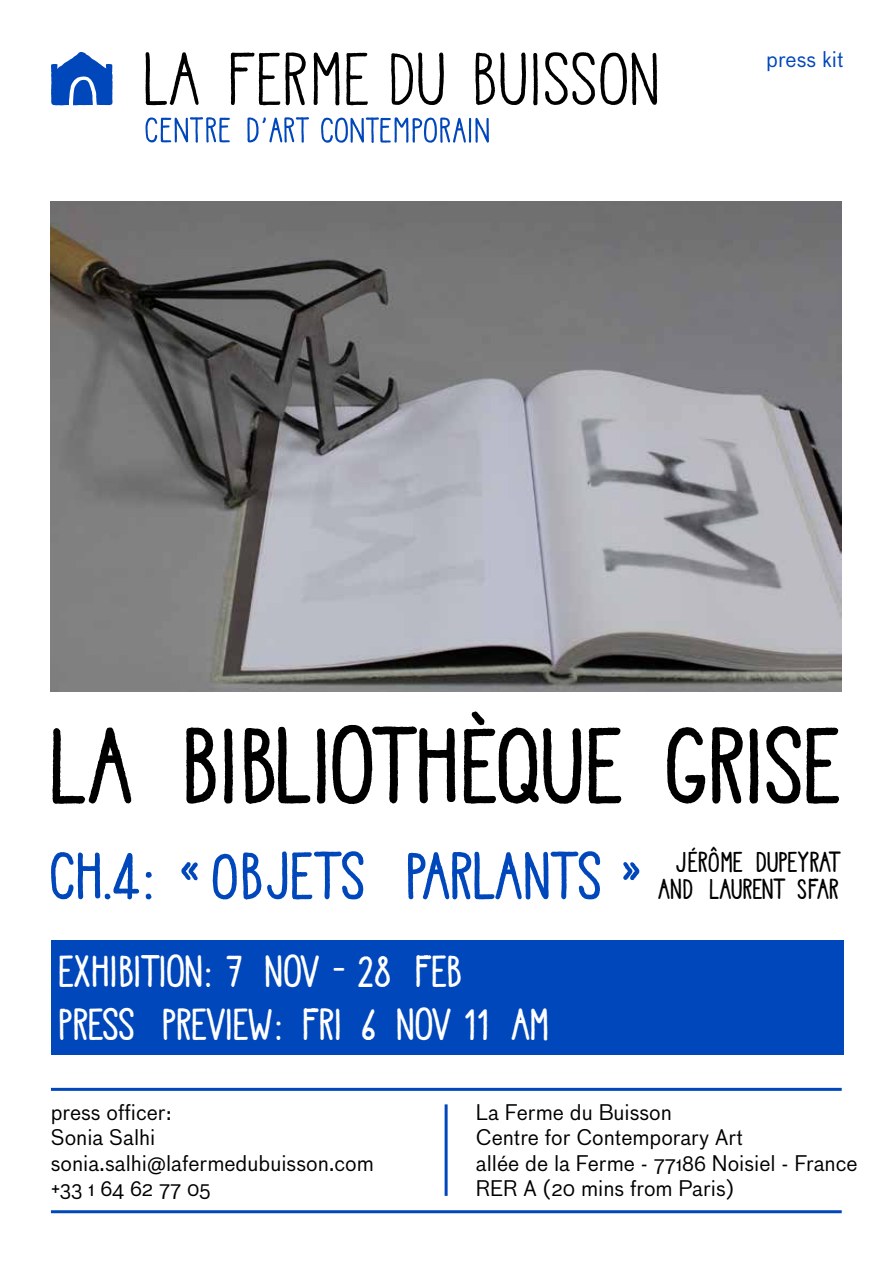
<style>
.page{position:relative;width:893px;height:1263px;background:#fff}
.page>*{position:absolute;margin:0;border:0;box-sizing:border-box;transform-origin:0 0}
.t1{font:700 104.85px "Maingauche";letter-spacing:-.035em;color:#000}
.t2{font:700 65.1px "Maingauche";letter-spacing:-.03em;color:#0047bb}
.t3{font:700 43.5px/52.2px "Maingauche";letter-spacing:-.035em;color:#fff}
.t4{font:700 27.9px/27.9px "Maingauche";letter-spacing:-.03em;color:#000;text-align:right}
.t5{font:21px/25.2px "Bau";color:#000}
.t6{font:21px "Bau";color:#0047bb}
</style>
<div class="page">
<img style="left:51px;top:201px;width:791px;height:491px">
<svg style="left:145px;top:117px;width:85px;height:26px"></svg>
<svg style="left:247px;top:117px;width:62px;height:26px"></svg>
<svg style="left:321px;top:117px;width:168px;height:26px"></svg>
<hr style="left:51px;top:1210px;width:791px;height:3px;background:#0047bb">
<hr style="left:51px;top:1088px;width:791px;height:3px;background:#0047bb">
<hr style="left:445px;top:1104px;width:3px;height:92px;background:#0047bb">
<svg style="left:145px;top:52px;width:512px;height:53px"></svg>
<svg style="left:51px;top:52px;width:62px;height:54px"></svg>
<div style="left:51px;top:940px;width:793px;height:114px;background:#0047bb"></div>
<p class="t6" style="left:766px;top:47px;width:79px">press kit</p>
<h1 class="t1" style="left:48px;top:706px;width:796px">LA BIBLIOTHÈQUE GRISE</h1>
<h2 class="t2" style="left:48px;top:839px;width:599px">CH.4: « OBJETS PARLANTS »</h2>
<h3 class="t4" style="left:657px;top:846px;width:187px">JÉRÔME DUPEYRAT<br>AND LAURENT SFAR</h3>
<h3 class="t3" style="left:58px;top:943px;width:493px">EXHIBITION: 7 NOV - 28 FEB<br>PRESS PREVIEW: FRI 6 NOV 11 AM</h3>
<p class="t5" style="left:51px;top:1100px;width:325px">press officer:<br>Sonia Salhi sonia.salhi@lafermedubuisson.com +33 1 64 62 77 05</p>
<p class="t5" style="left:476px;top:1100px;width:383px">La Ferme du Buisson<br>Centre for Contemporary Art<br>allée de la Ferme - 77186 Noisiel - France<br>RER A (20 mins from Paris)</p>
</div>
